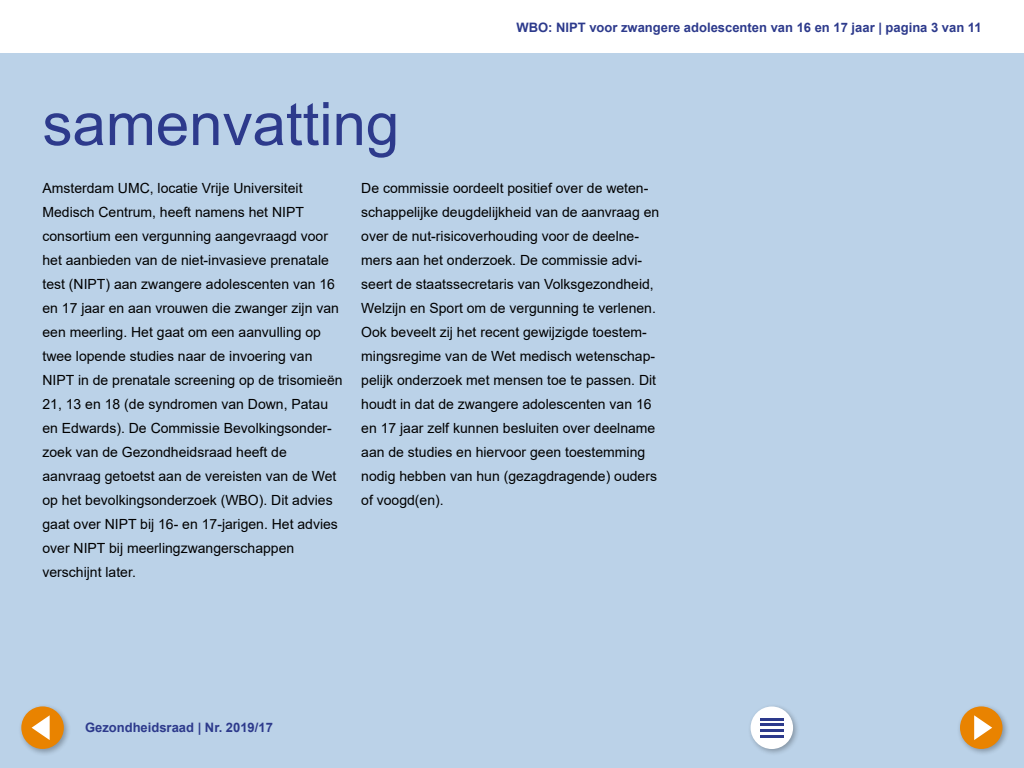
<style>
.page{position:relative;width:1024px;height:768px;background:#fff}
.page>*{position:absolute;margin:0;border:0;box-sizing:border-box;transform-origin:0 0}
.Hoodfstuk_Titel_Same{font:60px "Arial";color:#2d3a8c}
.Plat_z_ruimte{font:14px/24px "Arial";color:#000}
.Platte_tekst{font:14px/24px "Arial";color:#000}
.t1{font:700 13px "Arial";color:#2d3a8c}
</style>
<div class="page">
<div style="left:0;top:54px;width:1024px;height:714px;background:#bbd2e8"></div>
<div style="left:18px;top:703px;width:53px;height:53px;background:#000;opacity:.3"></div>
<div style="left:21px;top:706px;width:43px;height:43px;background:#e98300;border-radius:50%"></div>
<svg style="left:32px;top:715px;width:18px;height:25px"></svg>
<div style="left:747px;top:703px;width:53px;height:53px;background:#000;opacity:.3"></div>
<div style="left:751px;top:707px;width:42px;height:42px;background:#fff;border-radius:50%"></div>
<hr style="left:760px;top:718px;width:24px;height:2px;background:#2d3a8c">
<hr style="left:760px;top:724px;width:24px;height:2px;background:#2d3a8c">
<hr style="left:760px;top:730px;width:24px;height:2px;background:#2d3a8c">
<hr style="left:760px;top:735px;width:24px;height:2px;background:#2d3a8c">
<div style="left:957px;top:703px;width:53px;height:53px;background:#000;opacity:.3"></div>
<div style="left:960px;top:706px;width:43px;height:43px;background:#e98300;border-radius:50%"></div>
<svg style="left:974px;top:715px;width:18px;height:25px"></svg>
<p class="t1" style="left:516px;top:18px;width:467px">WBO: NIPT voor zwangere adolescenten van 16 en 17 jaar | pagina 3 van 11</p>
<h1 class="Hoodfstuk_Titel_Same" style="left:43px;top:83px;width:358px">samenvatting</h1>
<p class="Plat_z_ruimte" style="left:43px;top:176px;width:302px">Amsterdam UMC, locatie Vrije Universiteit Medisch Centrum, heeft namens het NIPT consortium een vergunning aangevraagd voor het aanbieden van de niet-invasieve prenatale test (NIPT) aan zwangere adolescenten van 16 en 17 jaar en aan vrouwen die zwanger zijn van een meerling. Het gaat om een aanvulling op twee lopende studies naar de invoering van NIPT in de prenatale screening op de trisomieën 21, 13 en 18 (de syndromen van Down, Patau en Edwards). De Commissie Bevolkingsonder&shy;zoek van de Gezondheidsraad heeft de aanvraag getoetst aan de vereisten van de Wet op het bevolkingsonderzoek (WBO). Dit advies gaat over NIPT bij 16- en 17-jarigen. Het advies over NIPT bij meerlingzwangerschappen verschijnt later.</p>
<p class="Platte_tekst" style="left:361px;top:176px;width:300px">De commissie oordeelt positief over de weten&shy;schappelijke deugdelijkheid van de aanvraag en over de nut-risicoverhouding voor de deelne&shy;mers aan het onderzoek. De commissie advi&shy;seert de staatssecretaris van Volksgezondheid, Welzijn en Sport om de vergunning te verlenen.<br>Ook beveelt zij het recent gewijzigde toestem&shy;mingsregime van de Wet medisch wetenschap&shy;pelijk onderzoek met mensen toe te passen. Dit houdt in dat de zwangere adolescenten van 16 en 17 jaar zelf kunnen besluiten over deelname aan de studies en hiervoor geen toestemming nodig hebben van hun (gezagdragende) ouders of voogd(en).</p>
<p class="t1" style="left:85px;top:718px;width:189px">Gezondheidsraad | Nr. 2019/17</p>
</div>
